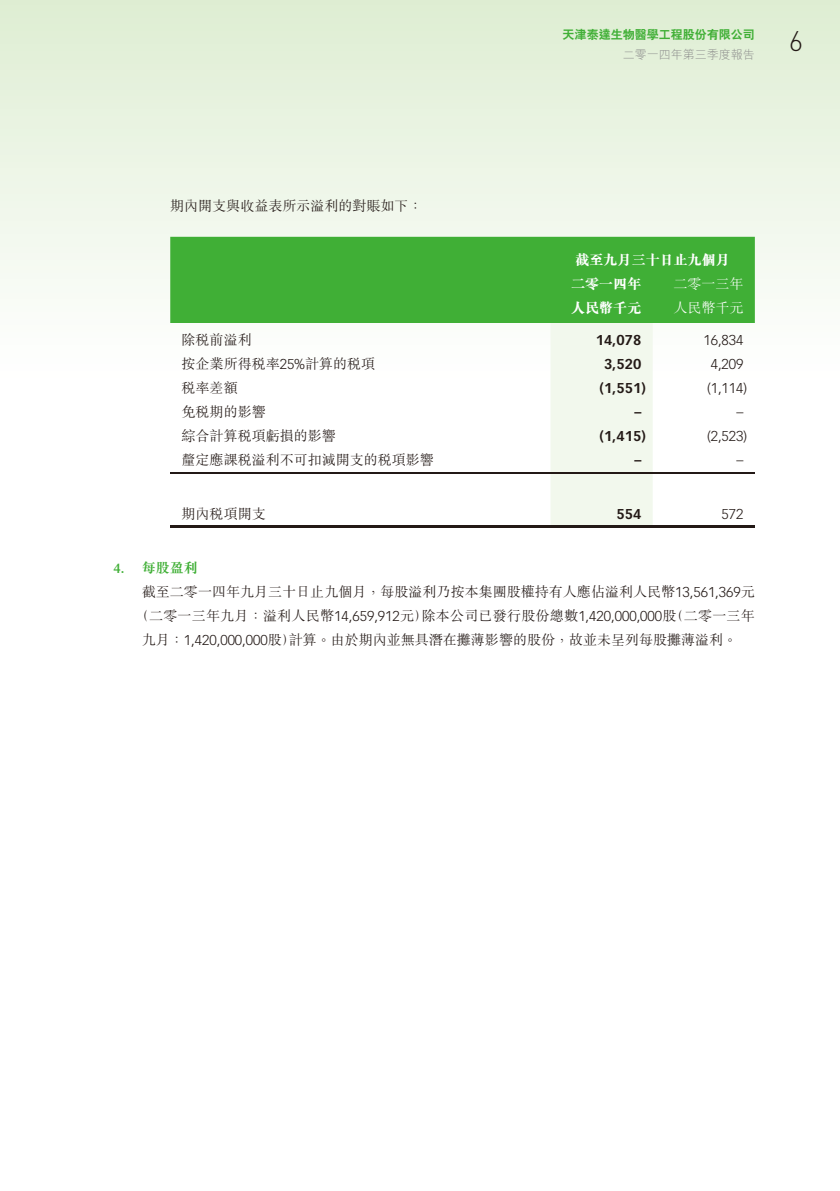
<style>
.page{position:relative;width:840px;height:1191px;background:#fff}
.page>*{position:absolute;margin:0;border:0;box-sizing:border-box;transform-origin:0 0}
.t1{font:300 28px "DIN Pro";color:#231916}
.t2{font:14px "M Sung HK Light E Ten B5 H";color:#231916}
.t3{font:700 14px "Vectora LT Std";color:#231916}
.t4{font:300 14px "Vectora LT Std";color:#231916}
.t5{font:14px/24px "M Sung HK Xbold E Ten B5 H";color:#fff}
.t6{font:14px "M Sung HK Light E Ten B5 H";color:#fff}
.t7{font:14px "M Sung HK Bold E Ten B5 H";color:#40af36}
.t8{font:12px "C Hei 2 HK Xbold E Ten B5 H";color:#40af36}
.t9{font:12px "M Hei HK Light E Ten B5 H";color:#898989}
.s1{font-family:"Vectora LT Std";font-weight:300}
.s2{font-family:"Optima LT Std";font-weight:600}
</style>
<div class="page">
<div style="left:0;top:0;width:839px;height:388px;background:linear-gradient(to bottom,#deedd2,#fff)"></div>
<div style="left:170px;top:237px;width:584px;height:86px;background:#40af36"></div>
<div style="left:550px;top:323px;width:102px;height:202px;background:#f2f8ed"></div>
<hr style="left:170px;top:472px;width:380px;height:1px;background:#231916">
<hr style="left:550px;top:472px;width:102px;height:1px;background:#231916">
<hr style="left:652px;top:472px;width:102px;height:1px;background:#231916">
<hr style="left:170px;top:525px;width:380px;height:2px;background:#231916">
<hr style="left:550px;top:525px;width:102px;height:2px;background:#231916">
<hr style="left:652px;top:525px;width:102px;height:2px;background:#231916">
<p class="t8" style="left:562px;top:30px;width:194px">天津泰達生物醫學工程股份有限公司</p>
<p class="t9" style="left:622px;top:50px;width:134px">二零一四年第三季度報告</p>
<h1 class="t1" style="left:788px;top:31px;width:16px">6</h1>
<p class="t2" style="left:170px;top:200px;width:253px">期內開支與收益表所示溢利的對賬如下：</p>
<p class="t5" style="left:571px;top:249px;width:160px;text-indent:4px">截至九月三十日止九個月二零一四年</p>
<p class="t6" style="left:673px;top:278px;width:71px">二零一三年</p>
<p class="t5" style="left:571px;top:297px;width:71px">人民幣千元</p>
<p class="t6" style="left:673px;top:302px;width:71px">人民幣千元</p>
<p class="t2" style="left:181px;top:335px;width:71px">除稅前溢利</p>
<p class="t3" style="left:595px;top:333px;width:47px">14,078</p>
<p class="t4" style="left:703px;top:333px;width:42px">16,834</p>
<p class="t2" style="left:181px;top:359px;width:195px">按企業所得稅率<span class="s1">25%</span>計算的稅項</p>
<p class="t3" style="left:603px;top:357px;width:39px">3,520</p>
<p class="t4" style="left:710px;top:357px;width:34px">4,209</p>
<p class="t2" style="left:181px;top:383px;width:57px">稅率差額</p>
<p class="t3" style="left:599px;top:381px;width:48px">(1,551)</p>
<p class="t4" style="left:706px;top:381px;width:42px">(1,114)</p>
<p class="t2" style="left:181px;top:407px;width:85px">免稅期的影響</p>
<p class="t3" style="left:634px;top:405px;width:8px">–</p>
<p class="t4" style="left:736px;top:405px;width:8px">–</p>
<p class="t2" style="left:181px;top:431px;width:155px">綜合計算稅項虧損的影響</p>
<p class="t3" style="left:599px;top:429px;width:48px">(1,415)</p>
<p class="t4" style="left:706px;top:429px;width:42px">(2,523)</p>
<p class="t2" style="left:181px;top:455px;width:253px">釐定應課稅溢利不可扣減開支的稅項影響</p>
<p class="t3" style="left:634px;top:453px;width:8px">–</p>
<p class="t4" style="left:736px;top:453px;width:8px">–</p>
<p class="t2" style="left:181px;top:509px;width:85px">期內稅項開支</p>
<p class="t3" style="left:616px;top:507px;width:26px">554</p>
<p class="t4" style="left:721px;top:507px;width:23px">572</p>
<p class="t7" style="left:113px;top:563px;width:86px"><span class="s2">4.</span> 每股盈利</p>
<p class="t2" style="left:142px;top:587px;width:614px">截至二零一四年九月三十日止九個月，每股溢利乃按本集團股權持有人應佔溢利人民幣<span class="s1">13,561,369</span>元</p>
<p class="t2" style="left:135px;top:611px;width:621px">（二零一三年九月：溢利人民幣<span class="s1">14,659,912</span>元）除本公司已發行股份總數<span class="s1">1,420,000,000</span>股（二零一三年</p>
<p class="t2" style="left:142px;top:635px;width:596px">九月：<span class="s1">1,420,000,000</span>股）計算。由於期內並無具潛在攤薄影響的股份，故並未呈列每股攤薄溢利。</p>
</div>
